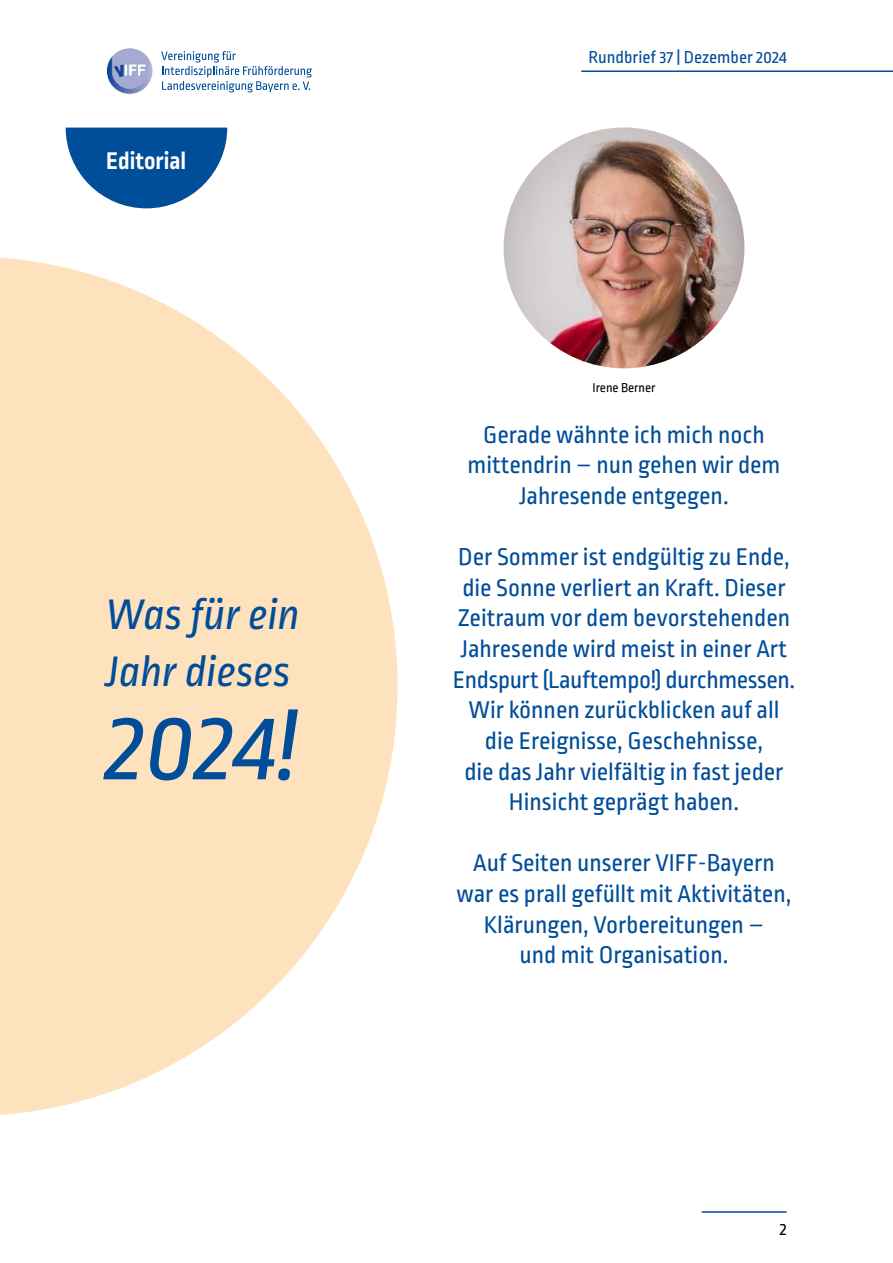
<style>
.page{position:relative;width:893px;height:1263px;background:#fff}
.page>*{position:absolute;margin:0;border:0;box-sizing:border-box;transform-origin:0 0}
.t1{font:italic 100.5px "Ropa Sans Pro";color:#004d99}
.t2{font:italic 45px/57px "Ropa Sans Pro";color:#004d99}
.t3{font:25.5px/30.6px "Ropa Sans Pro";color:#004d99;text-align:center}
.t4{font:700 25.5px "Ropa Sans Pro";color:#fff}
.t5{font:18px "Ropa Sans Pro";color:#004d99}
.t6{font:18px "Ropa Sans Pro";color:#000}
.t7{font:13.5px "Ropa Sans Pro";color:#000}
</style>
<div class="page">
<svg style="left:0;top:257px;width:398px;height:858px;fill:#fee2bd"></svg>
<img style="left:504px;top:128px;width:240px;height:240px;border-radius:120px">
<svg style="left:66px;top:128px;width:161px;height:80px"></svg>
<hr style="left:581px;top:70px;width:312px;height:2px;background:#004d99">
<hr style="left:702px;top:1211px;width:85px;height:2px;background:#004d99">
<svg style="left:161px;top:51px;width:151px;height:41px"></svg>
<img style="left:106px;top:48px;width:47px;height:46px;border-radius:23px">
<div style="left:106px;top:48px;width:47px;height:46px;border:1px solid #fff;border-radius:50%"></div>
<p class="t4" style="left:106px;top:146px;width:81px">Editorial</p>
<h2 class="t2" style="left:106px;top:588px;width:195px">Was für ein<br>Jahr dieses</h2>
<h1 class="t1" style="left:106px;top:690px;width:193px">2024!</h1>
<p class="t5" style="left:588px;top:48px;width:200px">Rundbrief 37 | Dezember 2024</p>
<p class="t7" style="left:592px;top:380px;width:65px">Irene Berner</p>
<p class="t3" style="left:468px;top:421px;width:314px">Gerade wähnte ich mich noch mittendrin – nun gehen wir dem<br>Jahresende entgegen.</p>
<p class="t3" style="left:453px;top:543px;width:344px">Der Sommer ist endgültig zu Ende, die Sonne verliert an Kraft. Dieser Zeitraum vor dem bevorstehenden Jahresende wird meist in einer Art Endspurt (Lauftempo!) durchmessen.<br>Wir können zurückblicken auf all die Ereignisse, Geschehnisse,<br>die das Jahr vielfältig in fast jeder Hinsicht geprägt haben.</p>
<p class="t3" style="left:457px;top:849px;width:336px">Auf Seiten unserer VIFF-Bayern war es prall gefüllt mit Aktivitäten,<br>Klärungen, Vorbereitungen –<br>und mit Organisation.</p>
<p class="t6" style="left:780px;top:1219px;width:8px">2</p>
</div>
